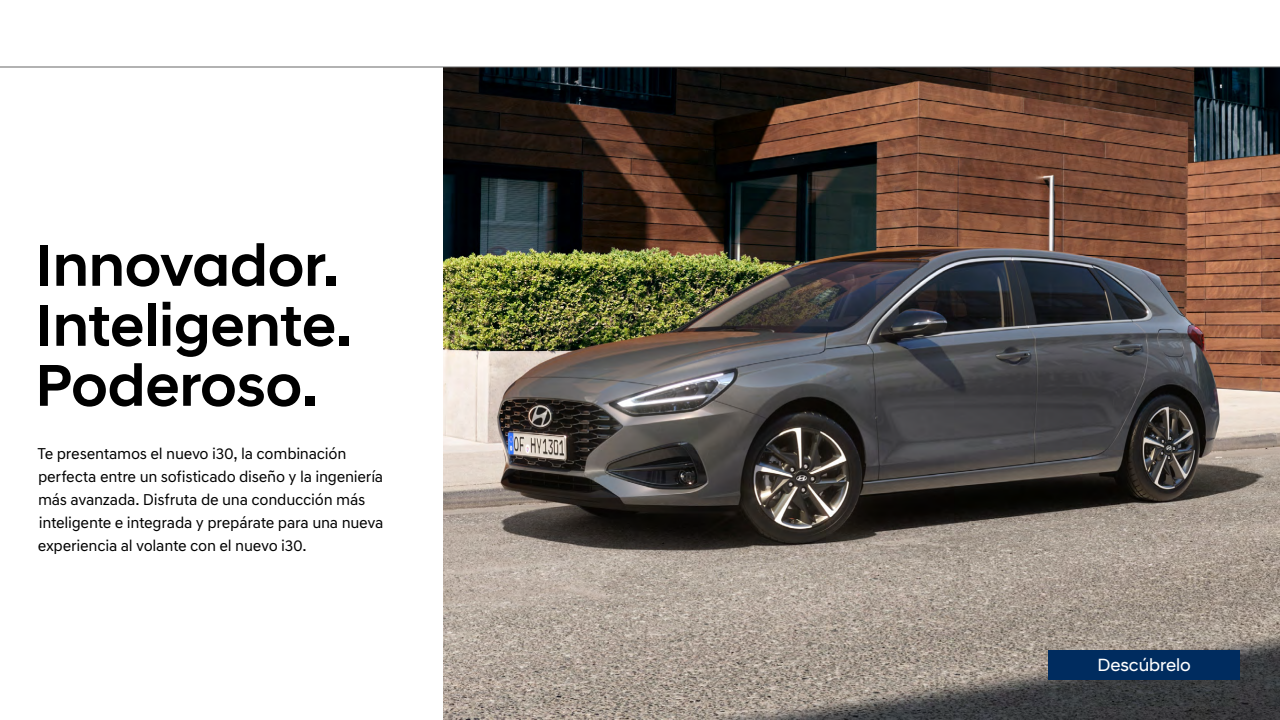
<style>
.page{position:relative;width:1280px;height:720px;background:#fff}
.page>*{position:absolute;margin:0;border:0;box-sizing:border-box;transform-origin:0 0}
._01_Headline_60p{font:500 60px/60px "Hyundai Sans Head";color:#000}
._99_Buttons_18pt{font:18px "Hyundai Sans Head";color:#fff}
.t1{font:16px/23px "Hyundai Sans Text";letter-spacing:-.015em;color:#000}
</style>
<div class="page">
<img style="left:443px;top:68px;width:837px;height:652px">
<div style="left:1048px;top:650px;width:192px;height:30px;background:#002c5f"></div>
<hr style="left:0;top:67px;width:1280px;height:1px;background:#676767">
<p class="_01_Headline_60p" style="left:36px;top:235px;width:318px">Innovador.<br>Inteligente.<br>Poderoso.</p>
<p class="t1" style="left:38px;top:442px;width:347px">Te presentamos el nuevo i30, la combinación perfecta entre un sofisticado diseño y la ingeniería más avanzada. Disfruta de una conducción más inteligente e integrada y prepárate para una nueva experiencia al volante con el nuevo i30.</p>
<p class="_99_Buttons_18pt" style="left:1097px;top:654px;width:95px">Descúbrelo</p>
</div>
